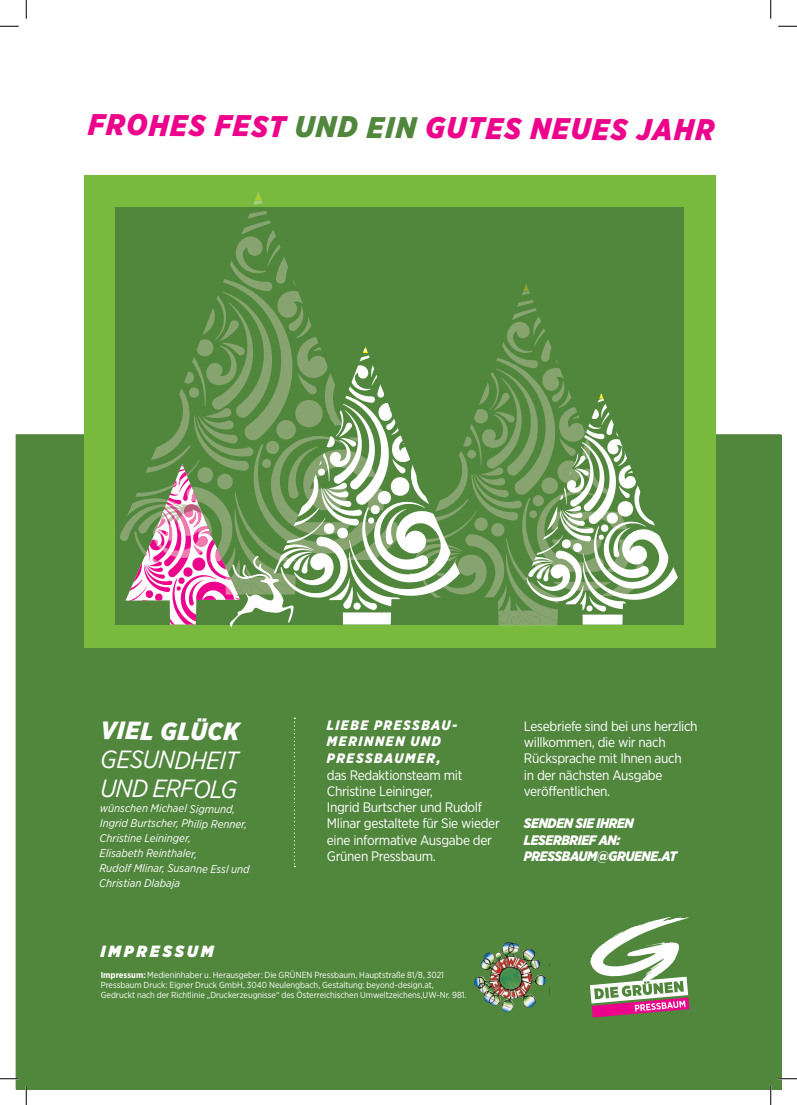
<style>
.page{position:relative;width:797px;height:1105px;background:#fff}
.page>*{position:absolute;margin:0;border:0;box-sizing:border-box;transform-origin:0 0}
.t1{font:italic 900 30px "Gotham Narrow";letter-spacing:.05em;color:#ed028c}
.t2{font:italic 25px/28.8px "Gotham Narrow";letter-spacing:-.03em;color:#fff}
.t3{font:italic 900 25px "Gotham Narrow";letter-spacing:.03em;color:#fff}
.t4{font:italic 900 16.25px "Gotham Narrow";letter-spacing:.195em;color:#fff}
.t5{font:13.75px/16.2px "Gotham Narrow";letter-spacing:-.025em;color:#fff}
.t6{font:italic 900 13.75px/16.2px "Gotham Narrow";letter-spacing:-.025em;color:#fff}
.t7{font:italic 900 13.75px/16.2px "Gotham Narrow";letter-spacing:.11em;color:#fff}
.t8{font:italic 11.25px/14.9px "Gotham Narrow";color:#fff}
.t9{font:8.75px/10px "Gotham Narrow";letter-spacing:-.005em;color:#fff}
.s1{color:#51863d}
.s2{font-weight:700}
</style>
<div class="page">
<div style="left:16px;top:434px;width:765px;height:655px;background:#51863d"></div>
<svg style="left:294px;top:718px;width:1px;height:149px"></svg>
<div style="left:84px;top:176px;width:631px;height:472px;background:#79ba3e"></div>
<svg style="left:589px;top:917px;width:100px;height:100px"></svg>
<div style="left:115px;top:207px;width:569px;height:418px;background:#51863d"></div>
<svg style="left:253px;top:192px;width:10px;height:13px"></svg>
<svg style="left:223px;top:211px;width:72px;height:72px"></svg>
<svg style="left:120px;top:283px;width:558px;height:344px"></svg>
<svg style="left:262px;top:347px;width:209px;height:263px"></svg>
<img style="left:484px;top:942px;width:25px;height:22px">
<svg style="left:0;top:25px;width:19px;height:2px"></svg>
<svg style="left:778px;top:25px;width:19px;height:2px"></svg>
<svg style="left:0;top:1078px;width:19px;height:1px"></svg>
<svg style="left:778px;top:1078px;width:19px;height:1px"></svg>
<svg style="left:25px;top:0;width:2px;height:19px"></svg>
<svg style="left:25px;top:1086px;width:2px;height:19px"></svg>
<svg style="left:770px;top:0;width:1px;height:19px"></svg>
<svg style="left:770px;top:1086px;width:1px;height:19px"></svg>
<h1 class="t1" style="left:88px;top:108px;width:627px">FROHES FEST <span class="s1">UND EIN</span> GUTES NEUES JAHR</h1>
<h2 class="t3" style="left:100px;top:714px;width:140px">VIEL GLÜCK</h2>
<h2 class="t2" style="left:100px;top:745px;width:140px">GESUNDHEIT<br>UND ERFOLG</h2>
<p class="t8" style="left:99px;top:801px;width:152px">wünschen Michael Sigmund,<br>Ingrid Burtscher, Philip Renner,<br>Christine Leininger,<br>Elisabeth Reinthaler,<br>Rudolf Mlinar, Susanne Essl und<br>Christian Dlabaja</p>
<p class="t7" style="left:327px;top:717px;width:132px">LIEBE PRESSBAU-<br>MERINNEN UND<br>PRESSBAUMER,</p>
<p class="t5" style="left:327px;top:766px;width:174px">das Redaktionsteam mit<br>Christine Leininger,<br>Ingrid Burtscher und Rudolf<br>Mlinar gestaltete für Sie wieder eine informative Ausgabe der<br>Grünen Pressbaum.</p>
<p class="t4" style="left:101px;top:941px;width:114px">IMPRESSUM</p>
<p class="t9" style="left:101px;top:970px;width:367px"><span class="s2">Impressum:</span> Medieninhaber u. Herausgeber: Die GRÜNEN Pressbaum, Hauptstraße 81/8, 3021<br>Pressbaum Druck: Eigner Druck GmbH, 3040 Neulengbach, Gestaltung: beyond-design.at,<br>Gedruckt nach der Richtlinie „Druckerzeugnisse“ des Österreichischen Umweltzeichens,UW-Nr. 981.</p>
<p class="t5" style="left:524px;top:718px;width:175px">Lesebriefe sind bei uns herzlich willkommen, die wir nach<br>Rücksprache mit Ihnen auch<br>in der nächsten Ausgabe veröffentlichen.</p>
<p class="t6" style="left:524px;top:815px;width:154px">SENDEN SIE IHREN<br>LESERBRIEF AN:<br>PRESSBAUM@GRUENE.AT</p>
</div>
